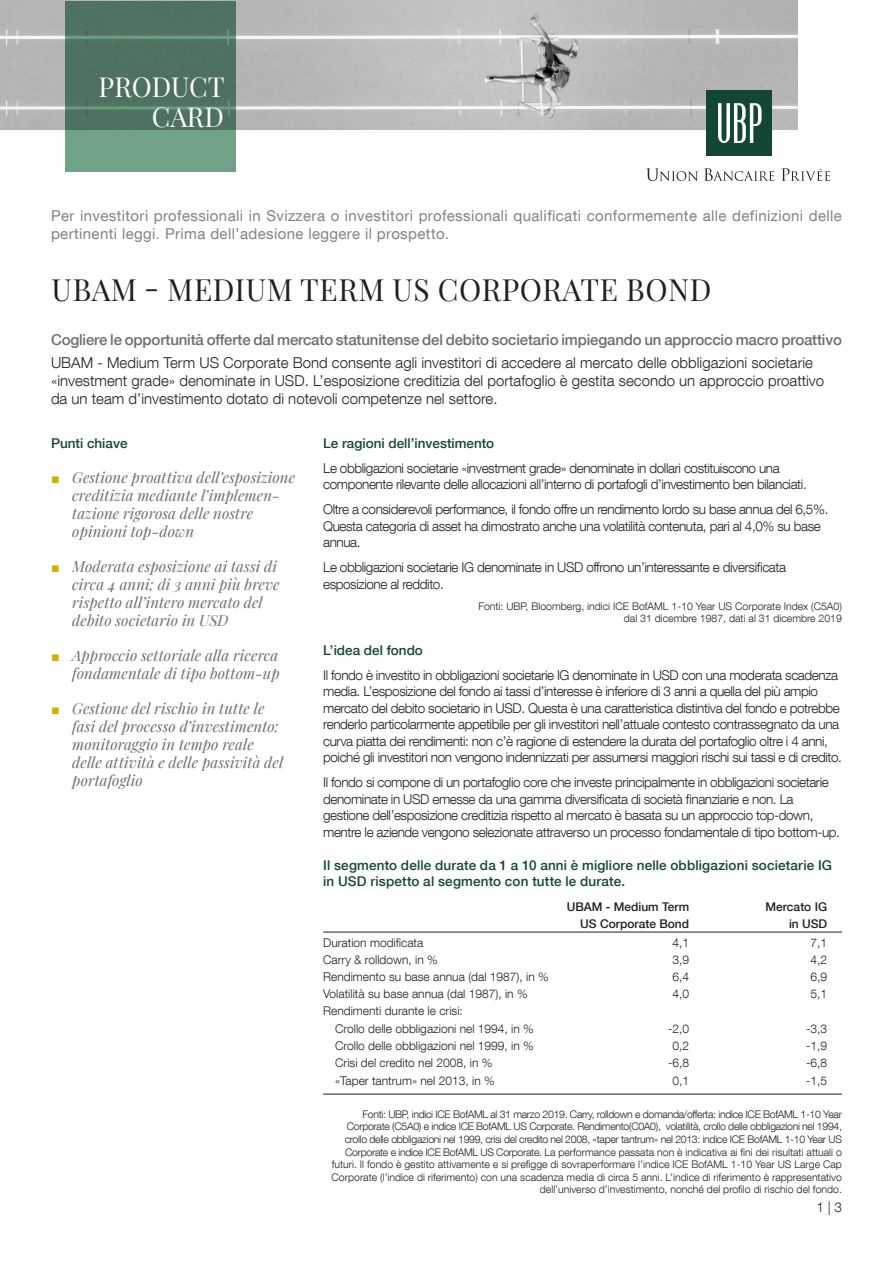
<style>
.page{position:relative;width:893px;height:1263px;background:#fff}
.page>*{position:absolute;margin:0;border:0;box-sizing:border-box;transform-origin:0 0}
.nom_du_fonds{font:30px "Playfair Display";letter-spacing:.02em;color:#231f20}
.t1{font:27px "Playfair Display";color:#fff}
.t2{font:italic 15px/18px "Playfair Display";letter-spacing:.005em;color:#6c6d70}
.Texte_Intro{font:300 15px/18px "Helvetica Neue LT Com";color:#231f20}
.For_qualified_invest{font:15px/18px "Helvetica Neue LT Com";letter-spacing:.025em;color:#808285}
.Texte_Intro_65{font:500 15px "Helvetica Neue LT Com";letter-spacing:-.01em;color:#6c6d70}
.Texte{font:300 13.5px/16.5px "Helvetica Neue LT Com";letter-spacing:-.03em;color:#231f20}
.Titre_Niv_2{font:500 13.5px/16.5px "Helvetica Neue LT Com";letter-spacing:.01em;color:#144634}
.t3{font:300 12px "Helvetica Neue LT Com";color:#231f20}
.t4{font:500 12px "Helvetica Neue LT Com";color:#231f20}
.Sources{font:300 10.5px/12.6px "Helvetica Neue LT Com";letter-spacing:-.03em;color:#231f20;text-align:right}
.Sources-2{font:300 10.5px/12.6px "Helvetica Neue LT Com";color:#231f20;text-align:right}
.s1{font-family:"Arial";font-style:normal;font-size:14.25px;color:#ceb000}
</style>
<div class="page">
<hr style="left:323px;top:932px;width:519px;height:1px;background:#231f20">
<hr style="left:323px;top:1094px;width:519px;height:1px;background:#231f20">
<img style="left:0;top:0;width:797px;height:130px">
<svg style="left:65px;top:1px;width:170px;height:170px;background:#577f69"></svg>
<svg style="left:646px;top:168px;width:52px;height:13px"></svg>
<svg style="left:704px;top:168px;width:70px;height:13px"></svg>
<svg style="left:781px;top:168px;width:49px;height:13px"></svg>
<div style="left:706px;top:90px;width:66px;height:66px;background:#144634"></div>
<svg style="left:718px;top:103px;width:43px;height:40px"></svg>
<p class="t1" style="left:99px;top:66px;width:128px">PRODUCT</p>
<p class="t1" style="left:152px;top:96px;width:74px">CARD</p>
<p class="For_qualified_invest" style="left:51px;top:206px;width:792px">Per investitori professionali in Svizzera o investitori professionali qualificati conformemente alle definizioni delle pertinenti leggi. Prima dell’adesione leggere il prospetto.</p>
<p class="nom_du_fonds" style="left:52px;top:267px;width:661px">UBAM - MEDIUM TERM US CORPORATE BOND</p>
<p class="Texte_Intro_65" style="left:51px;top:331px;width:792px">Cogliere le opportunità offerte dal mercato statunitense del debito societario impiegando un approccio macro proattivo</p>
<p class="Texte_Intro" style="left:51px;top:353px;width:775px">UBAM - Medium Term US Corporate Bond consente agli investitori di accedere al mercato delle obbligazioni societarie «investment grade» denominate in USD. L’esposizione creditizia del portafoglio è gestita secondo un approccio proattivo da un team d’investimento dotato di notevoli competenze nel settore.</p>
<p class="Titre_Niv_2" style="left:323px;top:434px;width:173px">Le ragioni dell’investimento</p>
<p class="Texte" style="left:323px;top:459px;width:485px">Le obbligazioni societarie «investment grade» denominate in dollari costituiscono una componente rilevante delle allocazioni all’interno di portafogli d’investimento ben bilanciati.</p>
<p class="Texte" style="left:323px;top:501px;width:507px">Oltre a considerevoli performance, il fondo offre un rendimento lordo su base annua del 6,5%.<br>Questa categoria di asset ha dimostrato anche una volatilità contenuta, pari al 4,0% su base annua.</p>
<p class="Texte" style="left:323px;top:559px;width:464px">Le obbligazioni societarie IG denominate in USD offrono un’interessante e diversificata esposizione al reddito.</p>
<p class="Sources-2" style="left:478px;top:599px;width:365px">Fonti: UBP, Bloomberg, indici ICE BofAML 1-10 Year US Corporate Index (C5A0) dal 31 dicembre 1987, dati al 31 dicembre 2019</p>
<p class="Titre_Niv_2" style="left:323px;top:641px;width:101px">L’idea del fondo</p>
<p class="Texte" style="left:323px;top:666px;width:520px">Il fondo è investito in obbligazioni societarie IG denominate in USD con una moderata scadenza media. L’esposizione del fondo ai tassi d’interesse è inferiore di 3 anni a quella del più ampio mercato del debito societario in USD. Questa è una caratteristica distintiva del fondo e potrebbe renderlo particolarmente appetibile per gli investitori nell’attuale contesto contrassegnato da una curva piatta dei rendimenti: non c’è ragione di estendere la durata del portafoglio oltre i 4 anni, poiché gli investitori non vengono indennizzati per assumersi maggiori rischi sui tassi e di credito.</p>
<p class="Texte" style="left:323px;top:774px;width:518px">Il fondo si compone di un portafoglio core che investe principalmente in obbligazioni societarie denominate in USD emesse da una gamma diversificata di società finanziarie e non. La gestione dell’esposizione creditizia rispetto al mercato è basata su un approccio top-down, mentre le aziende vengono selezionate attraverso un processo fondamentale di tipo bottom-up.</p>
<p class="Titre_Niv_2" style="left:51px;top:434px;width:78px">Punti chiave</p>
<p class="t2" style="left:72px;top:467px;width:224px;text-indent:-21px"><span class="s1">■</span> Gestione proattiva dell’esposizione creditizia mediante l’implemen&shy;tazione rigorosa delle nostre opinioni top-down</p>
<p class="t2" style="left:72px;top:556px;width:209px;text-indent:-21px"><span class="s1">■</span> Moderata esposizione ai tassi di circa 4 anni; di 3 anni più breve rispetto all’intero mercato del debito societario in USD</p>
<p class="t2" style="left:51px;top:645px;width:230px;text-align:right"><span class="s1">■</span> Approccio settoriale alla ricerca fondamentale di tipo bottom-up</p>
<p class="t2" style="left:72px;top:698px;width:212px;text-indent:-21px"><span class="s1">■</span> Gestione del rischio in tutte le fasi del processo d’investimento: monitoraggio in tempo reale delle attività e delle passività del portafoglio</p>
<p class="Titre_Niv_2" style="left:323px;top:856px;width:510px">Il segmento delle durate da 1 a 10 anni è migliore nelle obbligazioni societarie IG in USD rispetto al segmento con tutte le durate.</p>
<p class="t4" style="left:567px;top:900px;width:124px">UBAM - Medium Term</p>
<p class="t4" style="left:766px;top:900px;width:63px">Mercato IG</p>
<p class="t4" style="left:580px;top:916px;width:110px">US Corporate Bond</p>
<p class="t4" style="left:789px;top:916px;width:40px">in USD</p>
<p class="t3" style="left:323px;top:935px;width:102px">Duration modificata</p>
<p class="t3" style="left:672px;top:935px;width:18px">4,1</p>
<p class="t3" style="left:810px;top:935px;width:18px">7,1</p>
<p class="t3" style="left:323px;top:952px;width:116px">Carry &amp; rolldown, in %</p>
<p class="t3" style="left:672px;top:952px;width:18px">3,9</p>
<p class="t3" style="left:810px;top:952px;width:18px">4,2</p>
<p class="t3" style="left:323px;top:969px;width:227px">Rendimento su base annua (dal 1987), in %</p>
<p class="t3" style="left:672px;top:969px;width:18px">6,4</p>
<p class="t3" style="left:810px;top:969px;width:18px">6,9</p>
<p class="t3" style="left:323px;top:987px;width:206px">Volatilità su base annua (dal 1987), in %</p>
<p class="t3" style="left:672px;top:987px;width:18px">4,0</p>
<p class="t3" style="left:810px;top:987px;width:18px">5,1</p>
<p class="t3" style="left:323px;top:1004px;width:141px">Rendimenti durante le crisi:</p>
<p class="t3" style="left:335px;top:1021px;width:200px">Crollo delle obbligazioni nel 1994, in %</p>
<p class="t3" style="left:668px;top:1021px;width:23px">-2,0</p>
<p class="t3" style="left:806px;top:1021px;width:23px">-3,3</p>
<p class="t3" style="left:335px;top:1038px;width:200px">Crollo delle obbligazioni nel 1999, in %</p>
<p class="t3" style="left:672px;top:1038px;width:18px">0,2</p>
<p class="t3" style="left:806px;top:1038px;width:23px">-1,9</p>
<p class="t3" style="left:335px;top:1055px;width:159px">Crisi del credito nel 2008, in %</p>
<p class="t3" style="left:668px;top:1055px;width:23px">-6,8</p>
<p class="t3" style="left:806px;top:1055px;width:23px">-6,8</p>
<p class="t3" style="left:335px;top:1074px;width:161px">«Taper tantrum» nel 2013, in %</p>
<p class="t3" style="left:672px;top:1074px;width:18px">0,1</p>
<p class="t3" style="left:806px;top:1074px;width:23px">-1,5</p>
<p class="Sources" style="left:332px;top:1107px;width:512px">Fonti: UBP, indici ICE BofAML al 31 marzo 2019. Carry, rolldown e domanda/offerta: indice ICE BofAML 1-10 Year Corporate (C5A0) e indice ICE BofAML US Corporate. Rendimento(C0A0), volatilità, crollo delle obbligazioni nel 1994, crollo delle obbligazioni nel 1999, crisi del credito nel 2008, «taper tantrum» nel 2013: indice ICE BofAML 1-10 Year US Corporate e indice ICE BofAML US Corporate. La performance passata non è indicativa ai fini dei risultati attuali o futuri. Il fondo è gestito attivamente e si prefigge di sovraperformare l’indice ICE BofAML 1-10 Year US Large Cap Corporate (l’indice di riferimento) con una scadenza media di circa 5 anni. L’indice di riferimento è rappresentativo dell’universo d’investimento, nonché del profilo di rischio del fondo.</p>
<p class="Texte" style="left:816px;top:1199px;width:27px">1 | 3</p>
</div>
